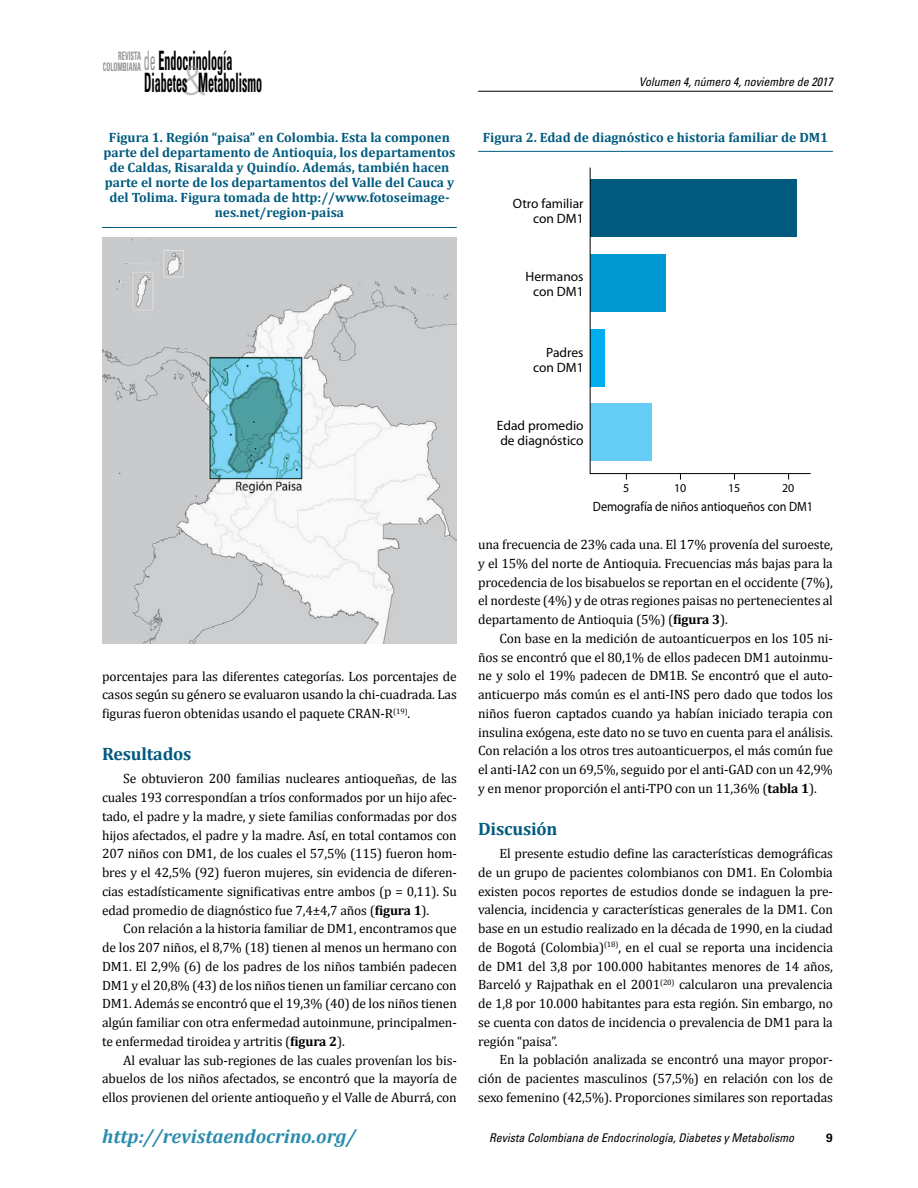
<style>
.page{position:relative;width:918px;height:1188px;background:#fff}
.page>*{position:absolute;margin:0;border:0;box-sizing:border-box;transform-origin:0 0}
.t1{font:700 condensed 26.7px/21.5px "Univers";color:#000;scale:.45 1}
.t2{font:italic 700 19.5px "Cambria";color:#2a8cac}
.t3{font:700 18px "Cambria";letter-spacing:-.01em;color:#005b7f}
.t4{font:13.5px/18.8px "Cambria";letter-spacing:-.01em;color:#000;text-align:justify}
.t5{font:700 13.5px/15px "Cambria";color:#005b7f;text-align:center}
.t6{font:13.5px/15px "Myriad Pro";color:#000;text-align:right}
.t7{font:13.5px "Myriad Pro";color:#000;scale:.9 1}
.t8{font:italic condensed 12px "Univers";color:#000}
.t9{font:12px "Myriad Pro";color:#000}
.t10{font:700 12px "Univers";color:#000}
.t11{font:700 condensed 11.7px/10.5px "Univers";color:#939598;text-align:right;scale:.56 1}
.s1{font-weight:400;color:#939598}
.s2{font-family:"Akzidenz Grotesk BE";font-weight:300;font-stretch:normal;font-size:40.65px;color:#939598}
.s3{font-weight:700}
</style>
<div class="page">
<hr style="left:478px;top:91px;width:355px;height:1px;background:#000">
<img style="left:102px;top:237px;width:355px;height:407px">
<svg style="left:210px;top:357px;width:92px;height:122px;background:#63b5c7"></svg>
<hr style="left:102px;top:227px;width:355px;height:1px;background:#005b7f">
<svg style="left:589px;top:167px;width:222px;height:307px"></svg>
<hr style="left:478px;top:151px;width:355px;height:1px;background:#005b7f">
<p class="t11" style="left:103px;top:51px;width:70px">Revista colombiana</p>
<h1 class="t1" style="left:144px;top:50px;width:265px"><span class="s1">de</span> Endocrinología<br>Diabetes<span class="s2">&amp;</span>Metabolismo</h1>
<p class="t5" style="left:104px;top:130px;width:353px">Figura 1. Región “paisa” en Colombia. Esta la componen parte del departamento de Antioquia, los departamentos de Caldas, Risaralda y Quindío. Además, también hacen parte el norte de los departamentos del Valle del Cauca y del Tolima. Figura tomada de http://www.fotoseimage&shy;nes.net/region-paisa</p>
<p class="t4" style="left:102px;top:667px;width:356px">porcentajes para las diferentes categorías. Los porcentajes de casos según su género se evaluaron usando la chi-cuadrada. Las figuras fueron obtenidas usando el paquete CRAN-R<sup>(19)</sup>.</p>
<h3 class="t3" style="left:102px;top:742px;width:91px">Resultados</h3>
<p class="t4" style="left:102px;top:769px;width:356px;text-indent:21px">Se obtuvieron 200 familias nucleares antioqueñas, de las cuales 193 correspondían a tríos conformados por un hijo afec&shy;tado, el padre y la madre, y siete familias conformadas por dos hijos afectados, el padre y la madre. Así, en total contamos con 207 niños con DM1, de los cuales el 57,5% (115) fueron hom&shy;bres y el 42,5% (92) fueron mujeres, sin evidencia de diferen&shy;cias estadísticamente significativas entre ambos (p = 0,11). Su edad promedio de diagnóstico fue 7,4±4,7 años (<span class="s3">figura 1</span>).</p>
<p class="t4" style="left:102px;top:919px;width:356px;text-indent:21px">Con relación a la historia familiar de DM1, encontramos que de los 207 niños, el 8,7% (18) tienen al menos un hermano con DM1. El 2,9% (6) de los padres de los niños también padecen DM1 y el 20,8% (43) de los niños tienen un familiar cercano con DM1. Además se encontró que el 19,3% (40) de los niños tienen algún familiar con otra enfermedad autoinmune, principalmen&shy;te enfermedad tiroidea y artritis (<span class="s3">figura 2</span>).</p>
<p class="t4" style="left:102px;top:1051px;width:356px;text-indent:21px">Al evaluar las sub-regiones de las cuales provenían los bis&shy;abuelos de los niños afectados, se encontró que la mayoría de ellos provienen del oriente antioqueño y el Valle de Aburrá, con</p>
<p class="t8" style="left:639px;top:74px;width:196px">Volumen 4, número 4, noviembre de 2017</p>
<p class="t5" style="left:483px;top:130px;width:347px">Figura 2. Edad de diagnóstico e historia familiar de DM1</p>
<p class="t6" style="left:513px;top:196px;width:72px">Otro familiar con DM1</p>
<p class="t6" style="left:526px;top:268px;width:60px;text-align:center">Hermanos con DM1</p>
<p class="t6" style="left:533px;top:345px;width:52px">Padres con DM1</p>
<p class="t6" style="left:497px;top:418px;width:88px;text-align:left">Edad promedio de diagnóstico</p>
<p class="t9" style="left:623px;top:481px;width:8px">5</p>
<p class="t9" style="left:674px;top:481px;width:14px">10</p>
<p class="t9" style="left:728px;top:481px;width:14px">15</p>
<p class="t9" style="left:782px;top:481px;width:14px">20</p>
<p class="t7" style="left:593px;top:499px;width:246px">Demografía de niños antioqueños con DM1</p>
<p class="t4" style="left:478px;top:535px;width:356px">una frecuencia de 23% cada una. El 17% provenía del suroeste, y el 15% del norte de Antioquia. Frecuencias más bajas para la procedencia de los bisabuelos se reportan en el occidente (7%), el nordeste (4%) y de otras regiones paisas no pertenecientes al departamento de Antioquia (5%) (<span class="s3">figura 3</span>).</p>
<p class="t4" style="left:478px;top:629px;width:356px;text-indent:21px">Con base en la medición de autoanticuerpos en los 105 ni&shy;ños se encontró que el 80,1% de ellos padecen DM1 autoinmu&shy;ne y solo el 19% padecen de DM1B. Se encontró que el auto&shy;anticuerpo más común es el anti-INS pero dado que todos los niños fueron captados cuando ya habían iniciado terapia con insulina exógena, este dato no se tuvo en cuenta para el análisis.<br>Con relación a los otros tres autoanticuerpos, el más común fue el anti-IA2 con un 69,5%, seguido por el anti-GAD con un 42,9% y en menor proporción el anti-TPO con un 11,36% (<span class="s3">tabla 1</span>).</p>
<h3 class="t3" style="left:478px;top:816px;width:81px">Discusión</h3>
<p class="t4" style="left:478px;top:844px;width:356px;text-indent:21px">El presente estudio define las características demográficas de un grupo de pacientes colombianos con DM1. En Colombia existen pocos reportes de estudios donde se indaguen la pre&shy;valencia, incidencia y características generales de la DM1. Con base en un estudio realizado en la década de 1990, en la ciudad de Bogotá (Colombia)<sup>(18)</sup>, en el cual se reporta una incidencia de DM1 del 3,8 por 100.000 habitantes menores de 14 años, Barceló y Rajpathak en el 2001<sup>(20)</sup> calcularon una prevalencia de 1,8 por 10.000 habitantes para esta región. Sin embargo, no se cuenta con datos de incidencia o prevalencia de DM1 para la región “paisa”.</p>
<p class="t4" style="left:478px;top:1050px;width:356px;text-indent:21px">En la población analizada se encontró una mayor propor&shy;ción de pacientes masculinos (57,5%) en relación con los de sexo femenino (42,5%). Proporciones similares son reportadas</p>
<h2 class="t2" style="left:102px;top:1123px;width:255px">http://revistaendocrino.org/</h2>
<p class="t8" style="left:489px;top:1130px;width:307px">Revista Colombiana de Endocrinología, Diabetes y Metabolismo</p>
<p class="t10" style="left:826px;top:1130px;width:8px">9</p>
</div>
